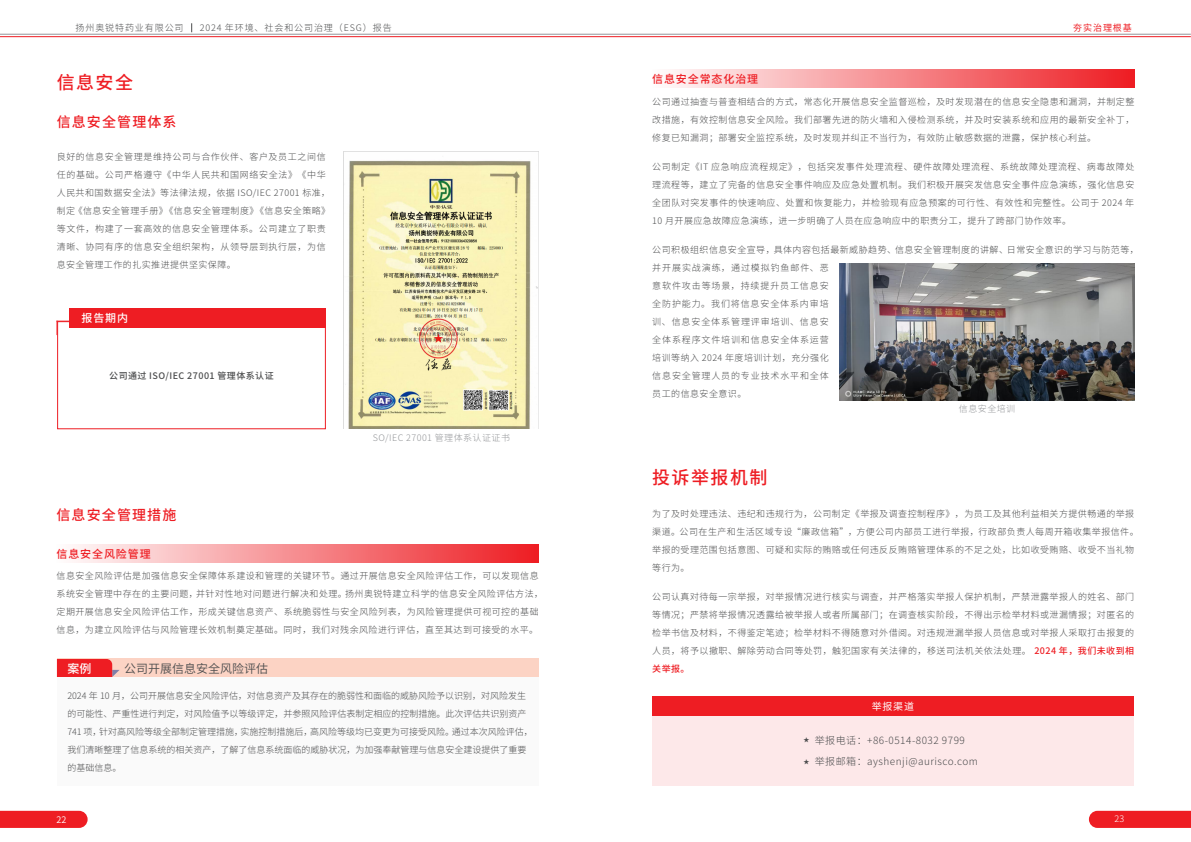
<style>
.page{position:relative;width:1191px;height:842px;background:#fff}
.page>*{position:absolute;margin:0;border:0;box-sizing:border-box;transform-origin:0 0}
.t1{font:500 18px "Source Han Sans CN";letter-spacing:.08em;color:#ee1d23}
.t2{font:500 14px "Source Han Sans CN";letter-spacing:.08em;color:#ee1d23}
.正文{font:12px "Source Han Sans CN";color:#4b4c4d}
.正文-2{font:500 12px "Source Han Sans CN";color:#fff}
.t3{font:500 11px "Source Han Sans CN";letter-spacing:.08em;color:#ee1d23}
.t4{font:500 11px "Source Han Sans CN";color:#fff}
.t5{font:300 10px "Source Han Sans CN";letter-spacing:.05em;color:#4b4c4d}
.t6{font:10px "Source Han Sans CN";color:#fff}
.t7{font:300 9px/18px "Source Han Sans CN";letter-spacing:.05em;color:#4b4c4d;text-align:justify}
.t8{font:300 9px/18px "Source Han Sans CN";color:#4b4c4d}
.t9{font:300 9px/18px "Source Han Sans CN";letter-spacing:.07em;color:#4b4c4d}
.t10{font:300 9px "Source Han Sans CN";letter-spacing:.1em;color:#4b4c4d}
.t11{font:300 9px "Source Han Sans CN";letter-spacing:.05em;color:#939598}
.t12{font:500 9px "Source Han Sans CN";letter-spacing:.05em;color:#4b4c4d}
.t13{font:9px "Source Han Sans CN";letter-spacing:.1em;color:#ee1d23}
.t14{font:9px "Source Han Sans CN";color:#fff}
.t15{font:300 9px "Source Han Sans CN";color:#fff}
.s1{font-weight:500;color:#ee1d23}
</style>
<div class="page">
<svg style="left:0;top:811px;width:88px;height:17px"></svg>
<svg style="left:1089px;top:811px;width:102px;height:17px;background:#ee2127"></svg>
<hr style="left:0;top:34px;width:1190px;height:1px;background:#939598">
<hr style="left:0;top:36px;width:1190px;height:1px;background:#ee1d23">
<img style="left:348px;top:152px;width:191px;height:277px">
<div style="left:56px;top:544px;width:483px;height:18px;background:linear-gradient(to right,#fefdfd,#ee1c22)"></div>
<div style="left:652px;top:70px;width:482px;height:18px;background:linear-gradient(to right,#fefdfd,#ee1d23)"></div>
<div style="left:57px;top:677px;width:482px;height:108px;background:#fafafa"></div>
<div style="left:57px;top:659px;width:482px;height:18px;background:#fcd3c4"></div>
<svg style="left:57px;top:659px;width:63px;height:18px"></svg>
<img style="left:840px;top:263px;width:294px;height:137px">
<div style="left:652px;top:716px;width:481px;height:69px;background:#fde8e9"></div>
<div style="left:652px;top:697px;width:481px;height:19px;background:#ee1d23"></div>
<svg style="left:56px;top:321px;width:13px;height:14px"></svg>
<div style="left:69px;top:309px;width:256px;height:19px;background:#ee1d23"></div>
<p class="t10" style="left:76px;top:23px;width:109px">扬州奥锐特药业有限公司</p>
<p class="t10" style="left:200px;top:23px;width:193px">2024 年环境、社会和公司治理（ESG）报告</p>
<p class="t13" style="left:1073px;top:23px;width:60px">夯实治理根基</p>
<p class="t1" style="left:57px;top:72px;width:78px">信息安全</p>
<p class="t2" style="left:57px;top:114px;width:121px">信息安全管理体系</p>
<p class="t9" style="left:57px;top:148px;width:275px">良好的信息安全管理是维持公司与合作伙伴、客户及员工之间信任的基础。公司严格遵守《中华人民共和国网络安全法》《中华人民共和国数据安全法》等法律法规，依据 ISO/IEC 27001 标准，制定《信息安全管理手册》《信息安全管理制度》《信息安全策略》等文件，构建了一套高效的信息安全管理体系。公司建立了职责清晰、协同有序的信息安全组织架构，从领导层到执行层，为信息安全管理工作的扎实推进提供坚实保障。</p>
<p class="t4" style="left:81px;top:312px;width:48px">报告期内</p>
<p class="t12" style="left:109px;top:370px;width:166px">公司通过 ISO/IEC 27001 管理体系认证</p>
<p class="t2" style="left:56px;top:507px;width:121px">信息安全管理措施</p>
<p class="t3" style="left:56px;top:547px;width:96px">信息安全风险管理</p>
<p class="t11" style="left:373px;top:433px;width:139px">SO/IEC 27001 管理体系认证证书</p>
<p class="t7" style="left:57px;top:567px;width:488px;text-align:left">信息安全风险评估是加强信息安全保障体系建设和管理的关键环节。通过开展信息安全风险评估工作，可以发现信息系统安全管理中存在的主要问题，并针对性地对问题进行解决和处理。扬州奥锐特建立科学的信息安全风险评估方法，定期开展信息安全风险评估工作，形成关键信息资产、系统脆弱性与安全风险列表，为风险管理提供可视可控的基础信息，为建立风险评估与风险管理长效机制奠定基础。同时，我们对残余风险进行评估，直至其达到可接受的水平。</p>
<p class="正文-2" style="left:67px;top:661px;width:25px">案例</p>
<p class="正文" style="left:124px;top:661px;width:146px">公司开展信息安全风险评估</p>
<p class="t8" style="left:67px;top:686px;width:467px">2024 年 10 月，公司开展信息安全风险评估，对信息资产及其存在的脆弱性和面临的威胁风险予以识别，对风险发生的可能性、严重性进行判定，对风险值予以等级评定，并参照风险评估表制定相应的控制措施。此次评估共识别资产741 项，针对高风险等级全部制定管理措施，实施控制措施后，高风险等级均已变更为可接受风险。通过本次风险评估，我们清晰整理了信息系统的相关资产，了解了信息系统面临的威胁状况，为加强奉献管理与信息安全建设提供了重要的基础信息。</p>
<p class="t3" style="left:652px;top:73px;width:108px">信息安全常态化治理</p>
<p class="t7" style="left:652px;top:93px;width:483px">公司通过抽查与普查相结合的方式，常态化开展信息安全监督巡检，及时发现潜在的信息安全隐患和漏洞，并制定整改措施，有效控制信息安全风险。我们部署先进的防火墙和入侵检测系统，并及时安装系统和应用的最新安全补丁，修复已知漏洞；部署安全监控系统，及时发现并纠正不当行为，有效防止敏感数据的泄露，保护核心利益。</p>
<p class="t7" style="left:652px;top:158px;width:483px">公司制定《IT 应急响应流程规定》，包括突发事件处理流程、硬件故障处理流程、系统故障处理流程、病毒故障处理流程等，建立了完备的信息安全事件响应及应急处置机制。我们积极开展突发信息安全事件应急演练，强化信息安全团队对突发事件的快速响应、处置和恢复能力，并检验现有应急预案的可行性、有效性和完整性。公司于 2024 年10 月开展应急故障应急演练，进一步明确了人员在应急响应中的职责分工，提升了跨部门协作效率。</p>
<p class="t7" style="left:652px;top:241px;width:488px">公司积极组织信息安全宣导，具体内容包括最新威胁趋势、信息安全管理制度的讲解、日常安全意识的学习与防范等，</p>
<p class="t7" style="left:652px;top:259px;width:178px">并开展实战演练，通过模拟钓鱼邮件、恶意软件攻击等场景，持续提升员工信息安全防护能力。我们将信息安全体系内审培训、信息安全体系管理评审培训、信息安全体系程序文件培训和信息安全体系运营培训等纳入 2024 年度培训计划，充分强化信息安全管理人员的专业技术水平和全体员工的信息安全意识。</p>
<p class="t1" style="left:652px;top:467px;width:117px">投诉举报机制</p>
<p class="t11" style="left:959px;top:404px;width:58px">信息安全培训</p>
<p class="t7" style="left:652px;top:505px;width:488px;text-align:left">为了及时处理违法、违纪和违规行为，公司制定《举报及调查控制程序》，为员工及其他利益相关方提供畅通的举报渠道。公司在生产和生活区域专设“廉政信箱”，方便公司内部员工进行举报，行政部负责人每周开箱收集举报信件。举报的受理范围包括意图、可疑和实际的贿赂或任何违反反贿赂管理体系的不足之处，比如收受贿赂、收受不当礼物等行为。</p>
<p class="t7" style="left:652px;top:588px;width:483px">公司认真对待每一宗举报，对举报情况进行核实与调查，并严格落实举报人保护机制，严禁泄露举报人的姓名、部门等情况；严禁将举报情况透露给被举报人或者所属部门；在调查核实阶段，不得出示检举材料或泄漏情报；对匿名的检举书信及材料，不得鉴定笔迹；检举材料不得随意对外借阅。对违规泄漏举报人员信息或对举报人采取打击报复的人员，将予以撤职、解除劳动合同等处罚，触犯国家有关法律的，移送司法机关依法处理。 <span class="s1">2024 年，我们未收到相关举报。</span></p>
<p class="t6" style="left:871px;top:701px;width:44px">举报渠道</p>
<p class="t5" style="left:803px;top:734px;width:163px"><sup>★</sup> 举报电话：+86-0514-8032 9799</p>
<p class="t5" style="left:803px;top:756px;width:176px"><sup>★</sup> 举报邮箱：ayshenji@aurisco.com</p>
<p class="t14" style="left:57px;top:814px;width:11px">22</p>
<p class="t15" style="left:1114px;top:814px;width:11px">23</p>
</div>
